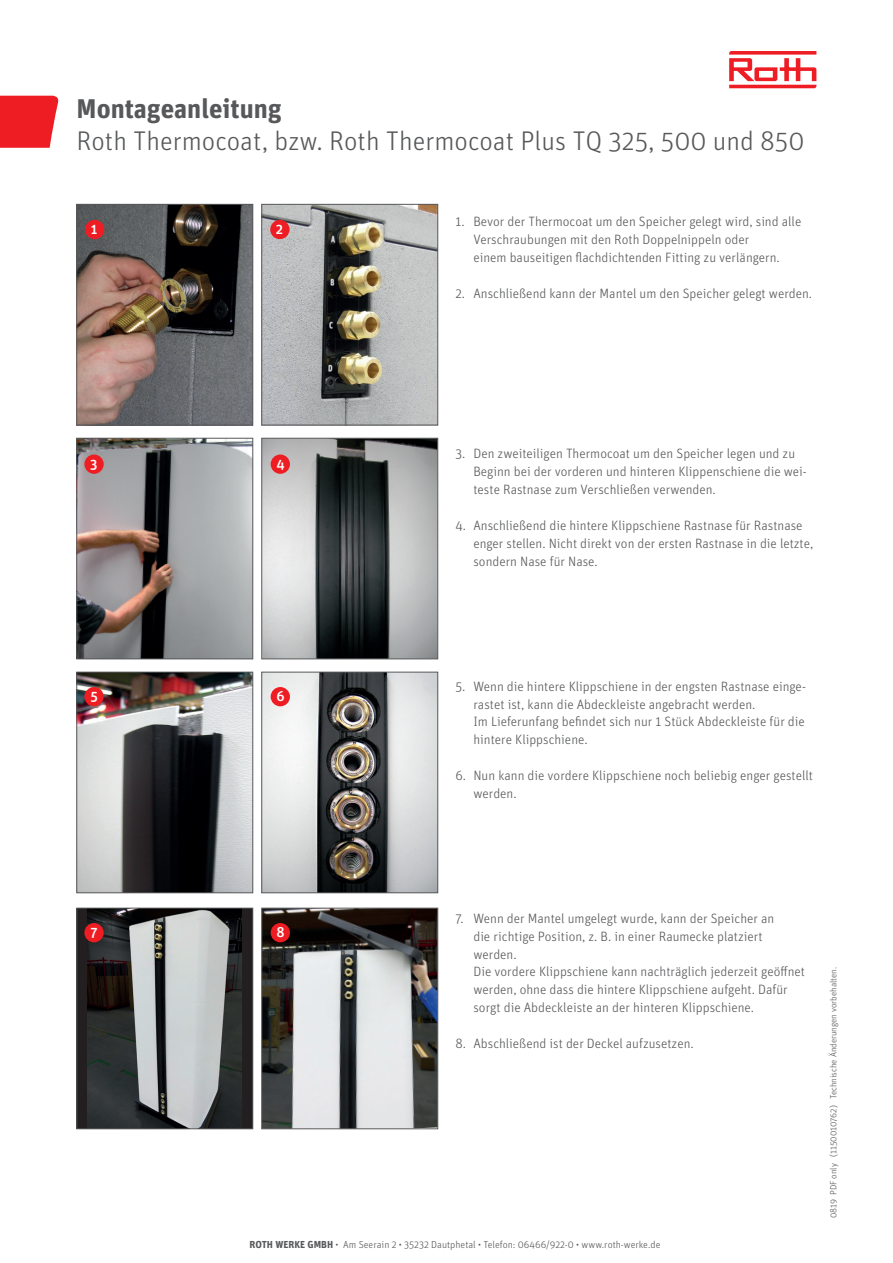
<style>
.page{position:relative;width:893px;height:1263px;background:#fff}
.page>*{position:absolute;margin:0;border:0;box-sizing:border-box;transform-origin:0 0}
.t1{font:300 27px "Unit OT";color:#57585a}
.t2{font:700 27px "Unit OT";color:#57585a}
.t3{font:500 14.25px "Unit OT";color:#fff}
.t4{font:300 13.5px/17.9px "Unit OT";color:#57585a}
.t5{font:300 10.2px "Unit OT";color:#57585a}
.t6{font:300 9px "Unit OT";color:#57585a}
.s1{font-weight:700}
</style>
<div class="page">
<svg style="left:0;top:96px;width:59px;height:52px;background:#ef3036"></svg>
<svg style="left:729px;top:51px;width:87px;height:37px"></svg>
<div style="left:77px;top:908px;width:176px;height:221px;background:#231f20"></div>
<img style="left:88px;top:910px;width:154px;height:217px">
<div style="left:77px;top:908px;width:176px;height:221px;border:1px solid #57585a"></div>
<img style="left:263px;top:910px;width:173px;height:217px">
<div style="left:261px;top:908px;width:177px;height:221px;border:1px solid #57585a"></div>
<img style="left:263px;top:440px;width:173px;height:217px">
<div style="left:261px;top:438px;width:177px;height:221px;border:1px solid #57585a"></div>
<img style="left:79px;top:440px;width:172px;height:217px">
<div style="left:77px;top:438px;width:176px;height:221px;border:1px solid #57585a"></div>
<img style="left:263px;top:206px;width:173px;height:217px">
<div style="left:261px;top:204px;width:177px;height:221px;border:1px solid #57585a"></div>
<img style="left:79px;top:206px;width:172px;height:217px">
<div style="left:77px;top:204px;width:176px;height:221px;border:1px solid #57585a"></div>
<div style="left:86px;top:221px;width:18px;height:17px;background:#ee1d23;border-radius:50%"></div>
<div style="left:85px;top:220px;width:19px;height:19px;border:2px solid #ee1d23;border-radius:50%"></div>
<div style="left:271px;top:221px;width:18px;height:17px;background:#ee1d23;border-radius:50%"></div>
<div style="left:270px;top:220px;width:20px;height:19px;border:2px solid #ee1d23;border-radius:50%"></div>
<div style="left:85px;top:455px;width:18px;height:18px;background:#ee1d23;border-radius:50%"></div>
<div style="left:84px;top:454px;width:20px;height:20px;border:2px solid #ee1d23;border-radius:50%"></div>
<div style="left:271px;top:455px;width:18px;height:18px;background:#ee1d23;border-radius:50%"></div>
<div style="left:271px;top:454px;width:19px;height:20px;border:2px solid #ee1d23;border-radius:50%"></div>
<div style="left:85px;top:924px;width:18px;height:17px;background:#ee1d23;border-radius:50%"></div>
<div style="left:84px;top:923px;width:20px;height:19px;border:2px solid #ee1d23;border-radius:50%"></div>
<div style="left:271px;top:924px;width:18px;height:17px;background:#ee1d23;border-radius:50%"></div>
<div style="left:271px;top:923px;width:19px;height:19px;border:2px solid #ee1d23;border-radius:50%"></div>
<img style="left:79px;top:674px;width:172px;height:217px">
<div style="left:77px;top:672px;width:176px;height:221px;border:1px solid #57585a"></div>
<img style="left:263px;top:674px;width:173px;height:217px">
<div style="left:261px;top:672px;width:177px;height:221px;border:1px solid #57585a"></div>
<div style="left:85px;top:688px;width:18px;height:17px;background:#ee1d23;border-radius:50%"></div>
<div style="left:84px;top:687px;width:20px;height:19px;border:2px solid #ee1d23;border-radius:50%"></div>
<div style="left:271px;top:688px;width:18px;height:17px;background:#ee1d23;border-radius:50%"></div>
<div style="left:271px;top:687px;width:19px;height:19px;border:2px solid #ee1d23;border-radius:50%"></div>
<h1 class="t2" style="left:77px;top:91px;width:207px">Montageanleitung</h1>
<h1 class="t1" style="left:77px;top:125px;width:729px">Roth Thermocoat, bzw. Roth Thermocoat Plus TQ 325, 500 und 850</h1>
<p class="t3" style="left:91px;top:220px;width:8px">1</p>
<p class="t3" style="left:276px;top:220px;width:9px">2</p>
<p class="t4" style="left:473px;top:213px;width:329px;text-indent:-18px">1. Bevor der Thermocoat um den Speicher gelegt wird, sind alle<br>Verschraubungen mit den Roth Doppelnippeln oder<br>einem bauseitigen flachdichtenden Fitting zu verlängern.</p>
<p class="t4" style="left:455px;top:284px;width:358px">2. Anschließend kann der Mantel um den Speicher gelegt werden.</p>
<p class="t3" style="left:90px;top:455px;width:9px">3</p>
<p class="t3" style="left:276px;top:455px;width:10px">4</p>
<p class="t3" style="left:91px;top:687px;width:9px">5</p>
<p class="t3" style="left:276px;top:687px;width:10px">6</p>
<p class="t4" style="left:473px;top:445px;width:335px;text-indent:-18px">3. Den zweiteiligen Thermocoat um den Speicher legen und zu<br>Beginn bei der vorderen und hinteren Klippenschiene die wei&shy;teste Rastnase zum Verschließen verwenden.</p>
<p class="t4" style="left:473px;top:516px;width:341px;text-indent:-18px">4. Anschließend die hintere Klippschiene Rastnase für Rastnase enger stellen. Nicht direkt von der ersten Rastnase in die letzte, sondern Nase für Nase.</p>
<p class="t4" style="left:473px;top:677px;width:334px;text-indent:-18px">5. Wenn die hintere Klippschiene in der engsten Rastnase einge&shy;rastet ist, kann die Abdeckleiste angebracht werden.<br>Im Lieferunfang befindet sich nur 1 Stück Abdeckleiste für die hintere Klippschiene.</p>
<p class="t4" style="left:473px;top:766px;width:341px;text-indent:-18px">6. Nun kann die vordere Klippschiene noch beliebig enger gestellt werden.</p>
<p class="t3" style="left:91px;top:923px;width:9px">7</p>
<p class="t3" style="left:276px;top:923px;width:10px">8</p>
<p class="t4" style="left:473px;top:909px;width:333px;text-indent:-18px">7. Wenn der Mantel umgelegt wurde, kann der Speicher an<br>die richtige Position, z. B. in einer Raumecke platziert werden.<br>Die vordere Klippschiene kann nachträglich jederzeit geöffnet werden, ohne dass die hintere Klippschiene aufgeht. Dafür sorgt die Abdeckleiste an der hinteren Klippschiene.</p>
<p class="t4" style="left:455px;top:1034px;width:240px">8. Abschließend ist der Deckel aufzusetzen.</p>
<p class="t5" style="left:250px;top:1238px;width:412px"><span class="s1">ROTH WERKE GMBH</span> • Am Seerain 2 • 35232 Dautphetal • Telefon: 06466/922-0 • www.roth-werke.de</p>
<p class="t6" style="left:828px;top:1218px;width:253px;rotate:-90deg">0819 PDF only (1150010762) Technische Änderungen vorbehalten.</p>
</div>
